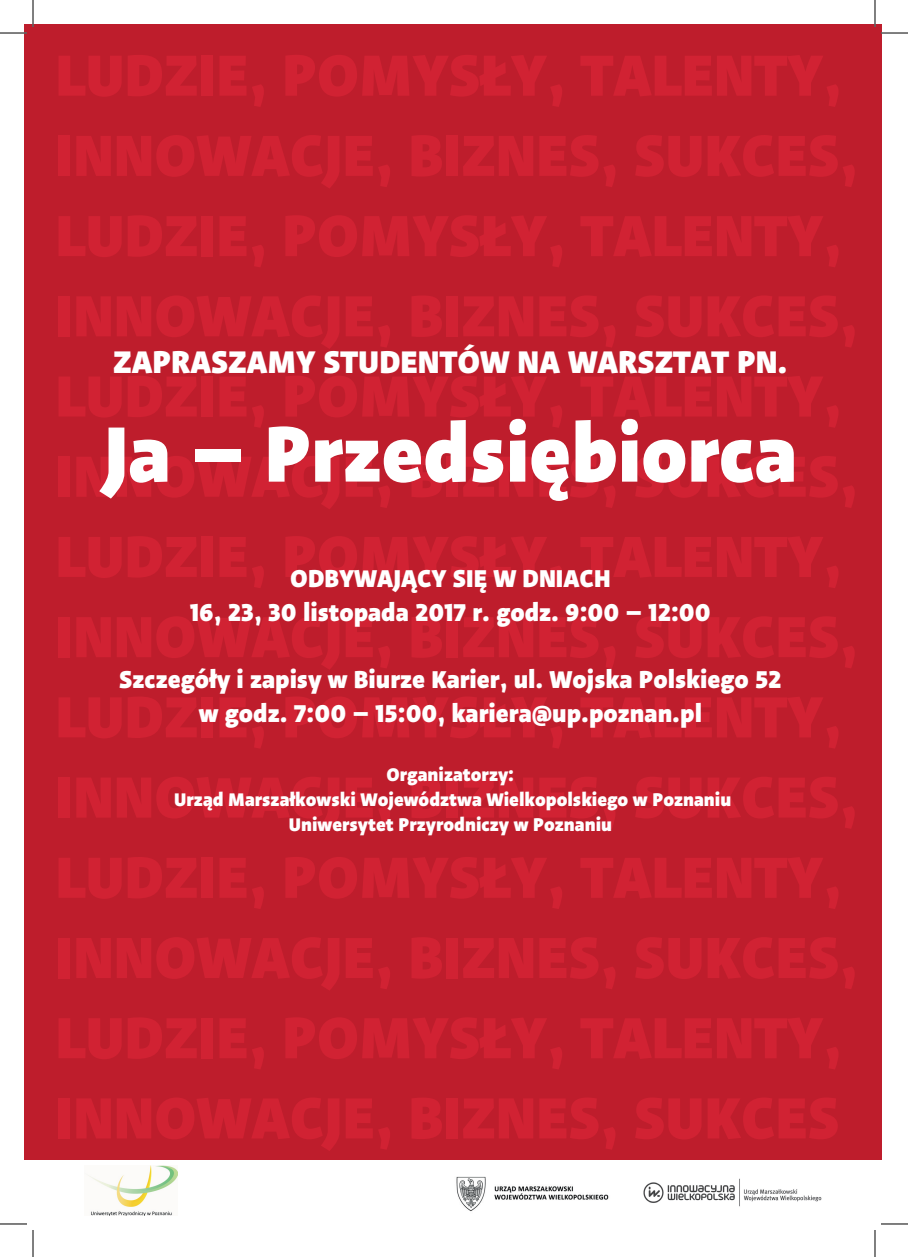
<style>
.page{position:relative;width:908px;height:1257px;background:#fff}
.page>*{position:absolute;margin:0;border:0;box-sizing:border-box;transform-origin:0 0}
.t1{font:900 90.1px "Shelf";color:#fff}
.t2{font:900 36px "Shelf";color:#fff}
.t3{font:900 28px/33.6px "Shelf";color:#fff;text-align:center}
.t4{font:900 21px/25.2px "Shelf";color:#fff;text-align:center}
</style>
<div class="page">
<div style="left:24px;top:24px;width:858px;height:1136px;background:#be1d2c"></div>
<svg style="left:59px;top:56px;width:63px;height:41px"></svg>
<svg style="left:128px;top:55px;width:69px;height:41px"></svg>
<div style="left:202px;top:56px;width:11px;height:40px;background:#d12233"></div>
<svg style="left:220px;top:56px;width:44px;height:51px"></svg>
<svg style="left:285px;top:55px;width:277px;height:52px"></svg>
<svg style="left:580px;top:55px;width:258px;height:52px"></svg>
<div style="left:59px;top:136px;width:11px;height:40px;background:#d12233"></div>
<svg style="left:76px;top:136px;width:35px;height:40px"></svg>
<svg style="left:117px;top:135px;width:222px;height:53px"></svg>
<svg style="left:346px;top:136px;width:44px;height:51px"></svg>
<svg style="left:412px;top:135px;width:30px;height:41px"></svg>
<div style="left:446px;top:136px;width:12px;height:40px;background:#d12233"></div>
<svg style="left:463px;top:136px;width:70px;height:40px"></svg>
<svg style="left:539px;top:135px;width:76px;height:52px"></svg>
<svg style="left:635px;top:135px;width:66px;height:42px"></svg>
<svg style="left:708px;top:135px;width:147px;height:52px"></svg>
<svg style="left:59px;top:216px;width:63px;height:41px"></svg>
<svg style="left:128px;top:215px;width:69px;height:42px"></svg>
<div style="left:202px;top:216px;width:11px;height:40px;background:#d12233"></div>
<svg style="left:220px;top:216px;width:44px;height:51px"></svg>
<svg style="left:285px;top:215px;width:277px;height:52px"></svg>
<svg style="left:580px;top:216px;width:258px;height:51px"></svg>
<div style="left:59px;top:296px;width:11px;height:40px;background:#d12233"></div>
<svg style="left:76px;top:296px;width:35px;height:40px"></svg>
<svg style="left:117px;top:296px;width:222px;height:53px"></svg>
<svg style="left:346px;top:296px;width:44px;height:51px"></svg>
<svg style="left:412px;top:296px;width:30px;height:41px"></svg>
<div style="left:446px;top:296px;width:12px;height:40px;background:#d12233"></div>
<svg style="left:463px;top:296px;width:70px;height:40px"></svg>
<svg style="left:539px;top:296px;width:76px;height:51px"></svg>
<svg style="left:635px;top:296px;width:66px;height:41px"></svg>
<svg style="left:708px;top:296px;width:147px;height:51px"></svg>
<svg style="left:59px;top:377px;width:63px;height:40px"></svg>
<svg style="left:128px;top:376px;width:69px;height:41px"></svg>
<div style="left:202px;top:376px;width:11px;height:40px;background:#d12233"></div>
<svg style="left:220px;top:377px;width:44px;height:51px"></svg>
<svg style="left:285px;top:376px;width:277px;height:52px"></svg>
<svg style="left:580px;top:376px;width:258px;height:52px"></svg>
<div style="left:59px;top:457px;width:11px;height:40px;background:#d12233"></div>
<svg style="left:76px;top:457px;width:35px;height:40px"></svg>
<svg style="left:117px;top:456px;width:222px;height:53px"></svg>
<svg style="left:346px;top:457px;width:44px;height:51px"></svg>
<svg style="left:412px;top:456px;width:30px;height:41px"></svg>
<div style="left:446px;top:457px;width:12px;height:40px;background:#d12233"></div>
<svg style="left:463px;top:457px;width:70px;height:40px"></svg>
<svg style="left:539px;top:456px;width:76px;height:52px"></svg>
<svg style="left:635px;top:456px;width:66px;height:42px"></svg>
<svg style="left:708px;top:456px;width:147px;height:52px"></svg>
<svg style="left:59px;top:537px;width:63px;height:41px"></svg>
<svg style="left:128px;top:536px;width:69px;height:41px"></svg>
<div style="left:202px;top:537px;width:11px;height:40px;background:#d12233"></div>
<svg style="left:220px;top:537px;width:44px;height:51px"></svg>
<svg style="left:285px;top:536px;width:277px;height:52px"></svg>
<svg style="left:580px;top:536px;width:258px;height:52px"></svg>
<div style="left:59px;top:617px;width:11px;height:40px;background:#d12233"></div>
<svg style="left:76px;top:617px;width:35px;height:40px"></svg>
<svg style="left:117px;top:616px;width:222px;height:54px"></svg>
<svg style="left:346px;top:617px;width:44px;height:51px"></svg>
<svg style="left:412px;top:616px;width:30px;height:42px"></svg>
<div style="left:446px;top:617px;width:12px;height:40px;background:#d12233"></div>
<svg style="left:463px;top:617px;width:70px;height:40px"></svg>
<svg style="left:539px;top:616px;width:76px;height:52px"></svg>
<svg style="left:635px;top:616px;width:66px;height:42px"></svg>
<svg style="left:708px;top:616px;width:147px;height:52px"></svg>
<svg style="left:59px;top:697px;width:63px;height:41px"></svg>
<svg style="left:128px;top:697px;width:69px;height:41px"></svg>
<div style="left:202px;top:697px;width:11px;height:40px;background:#d12233"></div>
<svg style="left:220px;top:697px;width:44px;height:51px"></svg>
<svg style="left:285px;top:697px;width:277px;height:51px"></svg>
<svg style="left:580px;top:697px;width:258px;height:51px"></svg>
<div style="left:59px;top:777px;width:11px;height:40px;background:#d12233"></div>
<svg style="left:76px;top:778px;width:35px;height:39px"></svg>
<svg style="left:117px;top:777px;width:222px;height:53px"></svg>
<svg style="left:346px;top:778px;width:44px;height:51px"></svg>
<svg style="left:412px;top:777px;width:30px;height:41px"></svg>
<div style="left:446px;top:777px;width:12px;height:40px;background:#d12233"></div>
<svg style="left:463px;top:778px;width:70px;height:39px"></svg>
<svg style="left:539px;top:777px;width:76px;height:52px"></svg>
<svg style="left:635px;top:777px;width:66px;height:41px"></svg>
<svg style="left:708px;top:777px;width:147px;height:52px"></svg>
<svg style="left:59px;top:858px;width:63px;height:41px"></svg>
<svg style="left:128px;top:857px;width:69px;height:41px"></svg>
<div style="left:202px;top:857px;width:11px;height:41px;background:#d12233"></div>
<svg style="left:220px;top:858px;width:44px;height:51px"></svg>
<svg style="left:285px;top:857px;width:277px;height:52px"></svg>
<svg style="left:580px;top:857px;width:258px;height:52px"></svg>
<div style="left:59px;top:938px;width:11px;height:40px;background:#d12233"></div>
<svg style="left:76px;top:938px;width:35px;height:40px"></svg>
<svg style="left:117px;top:937px;width:222px;height:53px"></svg>
<svg style="left:346px;top:938px;width:44px;height:51px"></svg>
<svg style="left:412px;top:937px;width:30px;height:41px"></svg>
<div style="left:446px;top:938px;width:12px;height:40px;background:#d12233"></div>
<svg style="left:463px;top:938px;width:70px;height:40px"></svg>
<svg style="left:539px;top:937px;width:76px;height:52px"></svg>
<svg style="left:635px;top:937px;width:66px;height:42px"></svg>
<svg style="left:708px;top:937px;width:147px;height:52px"></svg>
<svg style="left:59px;top:1018px;width:63px;height:41px"></svg>
<svg style="left:128px;top:1017px;width:69px;height:42px"></svg>
<div style="left:202px;top:1018px;width:11px;height:40px;background:#d12233"></div>
<svg style="left:220px;top:1018px;width:44px;height:51px"></svg>
<svg style="left:285px;top:1017px;width:277px;height:52px"></svg>
<svg style="left:580px;top:1018px;width:258px;height:51px"></svg>
<div style="left:59px;top:1098px;width:11px;height:40px;background:#d12233"></div>
<svg style="left:76px;top:1098px;width:35px;height:40px"></svg>
<svg style="left:117px;top:1098px;width:222px;height:53px"></svg>
<svg style="left:346px;top:1099px;width:44px;height:50px"></svg>
<svg style="left:412px;top:1098px;width:30px;height:41px"></svg>
<div style="left:446px;top:1098px;width:12px;height:40px;background:#d12233"></div>
<svg style="left:463px;top:1098px;width:70px;height:40px"></svg>
<svg style="left:539px;top:1098px;width:76px;height:51px"></svg>
<svg style="left:635px;top:1098px;width:66px;height:41px"></svg>
<svg style="left:708px;top:1098px;width:130px;height:41px"></svg>
<img style="left:643px;top:1178px;width:179px;height:29px">
<img style="left:456px;top:1176px;width:153px;height:36px">
<img style="left:87px;top:1165px;width:90px;height:50px">
<hr style="left:0;top:32px;width:27px;height:2px;background:#fff">
<hr style="left:881px;top:32px;width:27px;height:2px;background:#fff">
<hr style="left:32px;top:0;width:2px;height:27px;background:#fff">
<hr style="left:874px;top:0;width:2px;height:27px;background:#fff">
<svg style="left:0;top:33px;width:27px;height:1px"></svg>
<svg style="left:881px;top:33px;width:27px;height:1px"></svg>
<svg style="left:0;top:1223px;width:27px;height:1px"></svg>
<svg style="left:881px;top:1223px;width:27px;height:1px"></svg>
<svg style="left:33px;top:0;width:1px;height:27px"></svg>
<svg style="left:33px;top:1230px;width:1px;height:27px"></svg>
<svg style="left:875px;top:0;width:1px;height:27px"></svg>
<svg style="left:875px;top:1230px;width:1px;height:27px"></svg>
<p class="t2" style="left:113px;top:341px;width:676px">ZAPRASZAMY STUDENTÓW NA WARSZTAT PN.</p>
<h1 class="t1" style="left:104px;top:400px;width:695px">Ja – Przedsiębiorca</h1>
<p class="t3" style="left:190px;top:562px;width:522px">ODBYWAJĄCY SIĘ W DNIACH<br>16, 23, 30 listopada 2017 r. godz. 9:00 – 12:00</p>
<p class="t3" style="left:119px;top:663px;width:664px">Szczegóły i zapisy w Biurze Karier, ul. Wojska Polskiego 52 w godz. 7:00 – 15:00, kariera@up.poznan.pl</p>
<p class="t4" style="left:174px;top:761px;width:558px">Organizatorzy:<br>Urząd Marszałkowski Województwa Wielkopolskiego w Poznaniu<br>Uniwersytet Przyrodniczy w Poznaniu</p>
</div>
